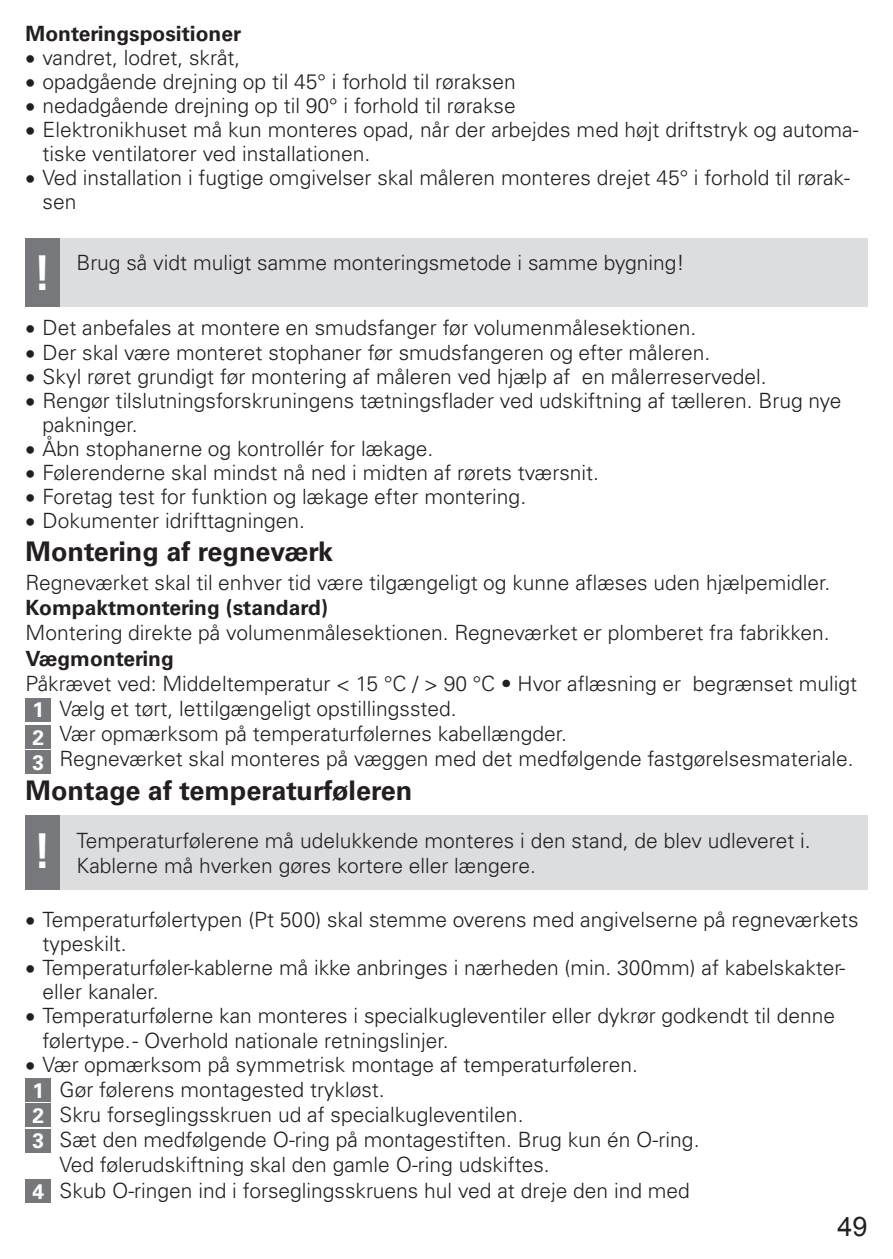
<style>
.page{position:relative;width:893px;height:1259px;background:#fff}
.page>*{position:absolute;margin:0;border:0;box-sizing:border-box;transform-origin:0 0}
.t1{font:700 48px "Univers LTCYR 65";color:#fff}
.Titel_3_ohne_Icon{font:700 27px "Univers LTCYR 65";color:#231f20}
.t2{font:27px "Arial";color:#231f20}
.Hinweis{font:300 21px/24px "Univers LTCYR 45";color:#231f20}
.Nummerierte_Liste{font:300 21px/25.2px "Univers LTCYR 45";color:#231f20}
.Fließtext{font:300 21px "Univers LTCYR 45";color:#231f20}
.Titel_4{font:700 21px "Univers LTCYR 65";color:#231f20}
.Fließtext-2{font:700 21px "Univers LTCYR 65";color:#231f20}
.t3{font:700 21px "Univers LTCYR 65";color:#fff}
</style>
<div class="page">
<div style="left:26px;top:238px;width:34px;height:68px;background:#76787b"></div>
<div style="left:60px;top:238px;width:807px;height:68px;background:#dcdddf"></div>
<div style="left:26px;top:698px;width:25px;height:23px;background:#76787b"></div>
<div style="left:26px;top:725px;width:25px;height:24px;background:#76787b"></div>
<div style="left:26px;top:750px;width:25px;height:24px;background:#76787b"></div>
<div style="left:26px;top:815px;width:34px;height:75px;background:#76787b"></div>
<div style="left:60px;top:815px;width:807px;height:75px;background:#dcdddf"></div>
<div style="left:26px;top:1078px;width:25px;height:24px;background:#76787b"></div>
<div style="left:26px;top:1103px;width:25px;height:24px;background:#76787b"></div>
<div style="left:26px;top:1128px;width:25px;height:24px;background:#76787b"></div>
<div style="left:26px;top:1179px;width:25px;height:24px;background:#76787b"></div>
<p class="Fließtext-2" style="left:26px;top:19px;width:217px">Monteringspositioner</p>
<p class="Hinweis" style="left:26px;top:45px;width:216px">• vandret, lodret, skråt,</p>
<p class="Hinweis" style="left:26px;top:69px;width:492px">• opadgående drejning op til 45° i forhold til røraksen</p>
<p class="Hinweis" style="left:26px;top:93px;width:492px">• nedadgående drejning op til 90° i forhold til rørakse</p>
<p class="Hinweis" style="left:43px;top:117px;width:818px;text-indent:-17px">• Elektronikhuset må kun monteres opad, når der arbejdes med højt driftstryk og automa&shy;tiske ventilatorer ved installationen.</p>
<p class="Hinweis" style="left:43px;top:165px;width:809px;text-indent:-17px">• Ved installation i fugtige omgivelser skal måleren monteres drejet 45° i forhold til rørak&shy;sen</p>
<p class="t1" style="left:33px;top:239px;width:20px">!</p>
<p class="Hinweis" style="left:77px;top:250px;width:610px">Brug så vidt muligt samme monteringsmetode i samme bygning!</p>
<p class="Hinweis" style="left:26px;top:315px;width:672px">• Det anbefales at montere en smudsfanger før volumenmålesektionen.</p>
<p class="Hinweis" style="left:26px;top:339px;width:686px">• Der skal være monteret stophaner før smudsfangeren og efter måleren.</p>
<p class="Hinweis" style="left:26px;top:363px;width:743px">• Skyl røret grundigt før montering af måleren ved hjælp af en målerreservedel.</p>
<p class="Hinweis" style="left:43px;top:387px;width:801px;text-indent:-17px">• Rengør tilslutningsforskruningens tætningsflader ved udskiftning af tælleren. Brug nye pakninger.</p>
<p class="Hinweis" style="left:26px;top:435px;width:409px">• Åbn stophanerne og kontrollér for lækage.</p>
<p class="Hinweis" style="left:26px;top:459px;width:575px">• Følerenderne skal mindst nå ned i midten af rørets tværsnit.</p>
<p class="Hinweis" style="left:26px;top:483px;width:502px">• Foretag test for funktion og lækage efter montering.</p>
<p class="Hinweis" style="left:26px;top:507px;width:281px">• Dokumenter idrifttagningen.</p>
<p class="Titel_3_ohne_Icon" style="left:26px;top:532px;width:309px">Montering af regneværk</p>
<p class="Fließtext" style="left:26px;top:569px;width:806px">Regneværket skal til enhver tid være tilgængeligt og kunne aflæses uden hjælpemidler.</p>
<p class="Titel_4" style="left:26px;top:593px;width:304px">Kompaktmontering (standard)</p>
<p class="Fließtext" style="left:26px;top:619px;width:806px">Montering direkte på volumenmålesektionen. Regneværket er plomberet fra fabrikken.</p>
<p class="Titel_4" style="left:26px;top:643px;width:150px">Vægmontering</p>
<p class="Fließtext" style="left:26px;top:669px;width:833px">Påkrævet ved: Middeltemperatur &lt; 15 °C / &gt; 90 °C • Hvor aflæsning er begrænset muligt</p>
<p class="t3" style="left:32px;top:695px;width:13px">1</p>
<p class="Nummerierte_Liste" style="left:60px;top:695px;width:399px">Vælg et tørt, lettilgængeligt opstillingssted.</p>
<p class="t3" style="left:32px;top:722px;width:13px">2</p>
<p class="Nummerierte_Liste" style="left:60px;top:720px;width:509px">Vær opmærksom på temperaturfølernes kabellængder.</p>
<p class="t3" style="left:32px;top:747px;width:13px">3</p>
<p class="Nummerierte_Liste" style="left:60px;top:746px;width:796px">Regneværket skal monteres på væggen med det medfølgende fastgørelsesmateriale.</p>
<p class="Titel_3_ohne_Icon" style="left:26px;top:771px;width:388px">Montage af temperaturføleren</p>
<p class="t1" style="left:33px;top:817px;width:20px">!</p>
<p class="Hinweis" style="left:77px;top:827px;width:736px;line-height:25.2px">Temperaturfølerene må udelukkende monteres i den stand, de blev udleveret i.<br>Kablerne må hverken gøres kortere eller længere.</p>
<p class="Hinweis" style="left:43px;top:907px;width:818px;text-indent:-17px">• Temperaturfølertypen (Pt 500) skal stemme overens med angivelserne på regneværkets typeskilt.</p>
<p class="Hinweis" style="left:43px;top:955px;width:804px;text-indent:-17px">• Temperaturføler-kablerne må ikke anbringes i nærheden (min. 300mm) af kabelskakter&shy;eller kanaler.</p>
<p class="Hinweis" style="left:43px;top:1003px;width:794px;text-indent:-17px">• Temperaturfølerne kan monteres i specialkugleventiler eller dykrør godkendt til denne følertype. - Overhold nationale retningslinjer.</p>
<p class="Hinweis" style="left:26px;top:1051px;width:614px">• Vær opmærksom på symmetrisk montage af temperaturføleren.</p>
<p class="t3" style="left:32px;top:1075px;width:13px">1</p>
<p class="Nummerierte_Liste" style="left:60px;top:1076px;width:327px">Gør følerens montagested trykløst.</p>
<p class="t3" style="left:32px;top:1101px;width:13px">2</p>
<p class="Nummerierte_Liste" style="left:60px;top:1101px;width:465px">Skru forseglingsskruen ud af specialkugleventilen.</p>
<p class="t3" style="left:32px;top:1126px;width:13px">3</p>
<p class="Nummerierte_Liste" style="left:60px;top:1126px;width:642px">Sæt den medfølgende O-ring på montagestiften. Brug kun én O-ring.<br>Ved følerudskiftning skal den gamle O-ring udskiftes.</p>
<p class="t3" style="left:32px;top:1176px;width:13px">4</p>
<p class="Nummerierte_Liste" style="left:60px;top:1177px;width:632px">Skub O-ringen ind i forseglingsskruens hul ved at dreje den ind med</p>
<p class="t2" style="left:837px;top:1209px;width:32px">49</p>
</div>
